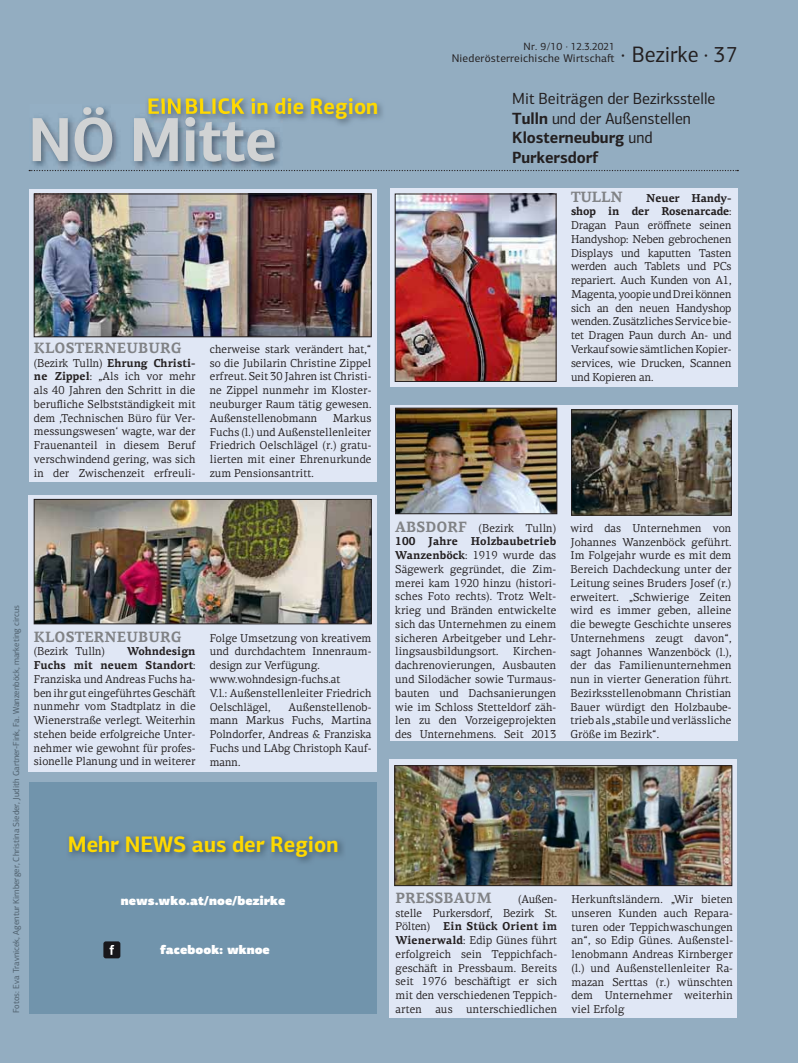
<style>
.page{position:relative;width:798px;height:1063px;background:#fff}
.page>*{position:absolute;margin:0;border:0;box-sizing:border-box;transform-origin:0 0}
.t1{font:700 62.5px "PF Centro Sans Pro";color:#d1d3d4;scale:.94 1}
.t2{font:700 22.5px "PF Centro Sans Pro";color:#ffd900;scale:.94 1}
.t3{font:22.5px "PF Centro Sans Pro";color:#231f20;scale:.96 1}
.t4{font:16.25px/19.5px "PF Centro Sans Pro";color:#231f20;scale:.96 1}
.t5{font:700 15px "PF Centro Serif Pro";letter-spacing:.005em;color:#808285;scale:.96 1}
.t6{font:12.5px "PF Centro Sans Pro U Black";color:#fff;scale:.96 1}
.t7{font:11.5px/13.8px "PF Centro Serif Pro";letter-spacing:.005em;color:#231f20;text-align:justify;scale:.96 1}
.t8{font:11.25px "PF Centro Sans Pro";color:#231f20}
.t9{font:10.62px "PF Centro Sans Pro";color:#231f20}
.t10{font:8.75px "PF Centro Sans Pro";color:#4e5f6c}
.s1{font-weight:700}
.s2{font-weight:700;font-size:15px;color:#808285}
</style>
<div class="page">
<div style="left:0;top:0;width:797px;height:1063px;background:#93adc1"></div>
<div style="left:390px;top:188px;width:347px;height:198px;background:#e0e7f5"></div>
<div style="left:390px;top:405px;width:347px;height:336px;background:#e0e7f5"></div>
<div style="left:389px;top:759px;width:347px;height:259px;background:#e0e7f5"></div>
<div style="left:29px;top:189px;width:347px;height:293px;background:#e0e7f5"></div>
<img style="left:180px;top:100px;width:203px;height:25px">
<img style="left:148px;top:98px;width:32px;height:6px">
<img style="left:186px;top:98px;width:191px;height:21px">
<img style="left:29px;top:107px;width:252px;height:63px">
<img style="left:145px;top:104px;width:138px;height:23px">
<img style="left:148px;top:104px;width:32px;height:10px">
<img style="left:186px;top:115px;width:97px;height:4px">
<img style="left:186px;top:104px;width:97px;height:11px">
<svg style="left:29px;top:170px;width:709px;height:1px"></svg>
<img style="left:397px;top:196px;width:157px;height:184px">
<div style="left:395px;top:194px;width:161px;height:188px;border:1px solid #231f20"></div>
<img style="left:36px;top:196px;width:333px;height:139px">
<div style="left:34px;top:194px;width:337px;height:143px;border:1px solid #231f20"></div>
<img style="left:396px;top:767px;width:333px;height:117px">
<div style="left:394px;top:765px;width:337px;height:121px;border:1px solid #231f20"></div>
<div style="left:28px;top:495px;width:348px;height:277px;background:#e0e7f5"></div>
<img style="left:36px;top:501px;width:333px;height:121px">
<div style="left:34px;top:499px;width:337px;height:125px;border:1px solid #231f20"></div>
<img style="left:573px;top:411px;width:156px;height:102px">
<div style="left:571px;top:409px;width:160px;height:106px;border:1px solid #231f20"></div>
<img style="left:397px;top:410px;width:158px;height:102px">
<div style="left:395px;top:408px;width:162px;height:106px;border:1px solid #231f20"></div>
<div style="left:29px;top:783px;width:348px;height:231px;background:#7194ac"></div>
<div style="left:103px;top:941px;width:17px;height:17px;background:#18171b;border-radius:2px"></div>
<svg style="left:109px;top:945px;width:5px;height:10px"></svg>
<h2 class="t2" style="left:147px;top:98px;width:247px">EIN BLICK in die Region</h2>
<h1 class="t1" style="left:28px;top:117px;width:266px">NÖ Mitte</h1>
<h3 class="t5" style="left:34px;top:342px;width:155px">KLOSTERNEUBURG</h3>
<p class="t7" style="left:34px;top:357px;width:170px">(Bezirk Tulln) <span class="s1">Ehrung Christi&shy;ne Zippel</span>: „Als ich vor mehr als 40 Jahren den Schritt in die berufliche Selbstständigkeit mit dem ‚Technischen Büro für Ver&shy;messungswesen‘ wagte, war der Frauenanteil in diesem Beruf verschwindend gering, was sich in der Zwischenzeit erfreuli-</p>
<p class="t7" style="left:210px;top:343px;width:170px">cherweise stark verändert hat,“ so die Jubilarin Christine Zippel erfreut. Seit 30 Jahren ist Christi&shy;ne Zippel nunmehr im Kloster&shy;neuburger Raum tätig gewesen.<br>Außenstellenobmann</p>
<p class="t7" style="left:210px;top:412px;width:170px;text-indent:123px">Markus Fuchs (l.) und Außenstellenleiter Friedrich Oelschlägel (r.) gratu&shy;lierten mit einer Ehrenurkunde zum Pensionsantritt.</p>
<p class="t10" style="left:13px;top:1013px;width:409px;rotate:-90deg">Fotos: Eva Travnicek, Agentur Kirnberger, Christina Sieder, Judith Gartner-Fink, Fa. Wanzenböck, marketing circus</p>
<h3 class="t5" style="left:34px;top:631px;width:155px">KLOSTERNEUBURG</h3>
<p class="t7" style="left:34px;top:646px;width:75px">(Bezirk Tulln)</p>
<p class="t7" style="left:34px;top:646px;width:170px;text-indent:93px"><span class="s1">Wohndesign Fuchs mit neuem Standort</span>:<br>Franziska und Andreas Fuchs ha&shy;ben ihr gut eingeführtes Geschä&shy;nunmehr vom Stadtplatz in die Wienerstraße verlegt. Weiterhin stehen beide erfolgreiche Unter&shy;nehmer wie gewohnt für profes&shy;sionelle Planung und in weiterer</p>
<p class="t7" style="left:210px;top:632px;width:170px;text-align:left">Folge Umsetzung von kreativem und durchdachtem Innenraum&shy;design zur Verfügung. www.wohndesign-fuchs.at<br>V.l.: Außenstellenleiter Friedrich<br>Oelschlägel,</p>
<p class="t7" style="left:210px;top:701px;width:170px;text-indent:79px">Außenstellenob&shy;mann Markus Fuchs, Martina Polndorfer, Andreas &amp; Franziska Fuchs und LAbg Christoph Kauf&shy;mann.</p>
<h2 class="t2" style="left:68px;top:836px;width:289px">Mehr NEWS aus der Region</h2>
<p class="t6" style="left:121px;top:894px;width:173px">news.wko.at/noe/bezirke</p>
<p class="t6" style="left:160px;top:942px;width:116px">facebook: wknoe</p>
<p class="t9" style="left:523px;top:43px;width:93px">Nr. 9/10 · 12.3.2021</p>
<p class="t8" style="left:451px;top:54px;width:165px">Niederösterreichische Wirtscha-</p>
<h2 class="t3" style="left:620px;top:46px;width:123px">· Bezirke · 37</h2>
<h3 class="t4" style="left:512px;top:91px;width:213px">Mit Beiträgen der Bezirksstelle<br><span class="s1">Tulln</span> und der Außenstellen<br><span class="s1">Klosterneuburg</span> und<br><span class="s1">Purkersdorf</span></h3>
<h3 class="t5" style="left:570px;top:191px;width:55px">TULLN</h3>
<p class="t7" style="left:570px;top:192px;width:169px;text-indent:75px"><span class="s1">Neuer Handy&shy;shop in der Rosenarcade</span>:<br>Dragan Paun eröffnete seinen Handyshop: Neben gebrochenen Displays und kaputten Tasten werden auch Tablets und PCs repariert. Auch Kunden von A1, Magenta, yoopie und Drei können sich an den neuen Handyshop wenden. Zusätzliches Service bie&shy;tet Dragen Paun durch An- und Verkauf sowie sämtlichen Kopier&shy;services, wie Drucken, Scannen und Kopieren an.</p>
<p class="t7" style="left:395px;top:522px;width:169px"><span class="s2">ABSDORF</span> (Bezirk Tulln)<br><span class="s1">100 Jahre Holzbaubetrieb Wanzenböck</span>: 1919 wurde das Sägewerk gegründet, die Zim&shy;merei kam 1920 hinzu (histori&shy;sches Foto rechts). Trotz Welt&shy;krieg und Bränden entwickelte sich das Unternehmen zu einem sicheren Arbeitgeber und Lehr&shy;lingsausbildungsort.</p>
<p class="t7" style="left:395px;top:646px;width:169px;text-indent:118px">Kirchen&shy;dachrenovierungen, Ausbauten und Silodächer sowie Turmaus&shy;bauten und Dachsanierungen wie im Schloss Stetteldorf zäh&shy;len zu den Vorzeigeprojekten des Unternehmens. Seit 2013</p>
<p class="t7" style="left:570px;top:522px;width:169px">wird das Unternehmen von Johannes Wanzenböck geführt.<br>Im Folgejahr wurde es mit dem Bereich Dachdeckung unter der Leitung seines Bruders Josef (r.) erweitert. „Schwierige Zeiten wird es immer geben, alleine die bewegte Geschichte unseres Unternehmens zeugt davon“, sagt Johannes Wanzenböck (l.), der das Familienunternehmen nun in vierter Generation führt.<br>Bezirksstellenobmann Christian Bauer würdigt den Holzbaube&shy;trieb als „stabile und verlässliche Größe im Bezirk“.</p>
<h3 class="t5" style="left:395px;top:892px;width:102px">PRESSBAUM</h3>
<p class="t7" style="left:395px;top:893px;width:170px;text-indent:122px">(Außen&shy;stelle Purkersdorf, Bezirk St.<br>Pölten) <span class="s1">Ein Stück Orient im Wienerwald</span>: Edip Günes führt erfolgreich sein Teppichfach&shy;geschä- in Pressbaum. Bereits seit 1976 beschä-igt er sich mit den verschiedenen Teppich&shy;arten aus unterschiedlichen</p>
<p class="t7" style="left:571px;top:893px;width:170px">Herkun-sländern. „Wir bieten unseren Kunden auch Repara&shy;turen oder Teppichwaschungen an“, so Edip Günes. Außenstel&shy;lenobmann Andreas Kirnberger (l.) und Außenstellenleiter Ra&shy;mazan Serttas (r.) wünschten dem Unternehmer weiterhin viel Erfolg</p>
</div>
